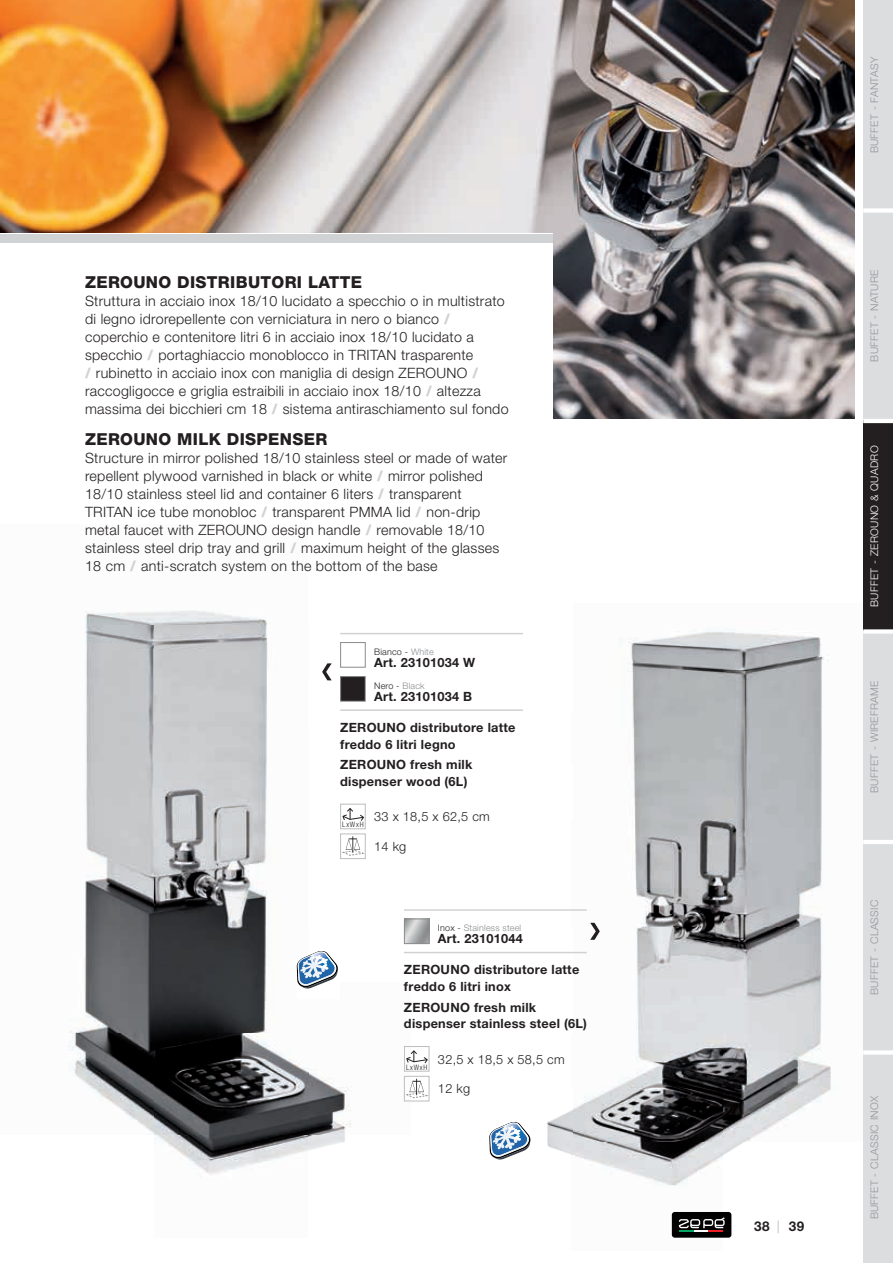
<style>
.page{position:relative;width:893px;height:1263px;background:#fff}
.page>*{position:absolute;margin:0;border:0;box-sizing:border-box;transform-origin:0 0}
.t1{font:800 16.5px "Helvetica Neue LT Std";letter-spacing:.02em;color:#231f20}
.t2{font:300 14.25px/18px "Helvetica Neue LT Std";letter-spacing:.02em;color:#231f20}
.t3{font:700 13.5px "Helvetica Neue LT Std";color:#231f20}
.t4{font:700 12.75px/16.5px "Helvetica Neue LT Std";letter-spacing:.02em;color:#231f20}
.t5{font:300 12.75px "Helvetica Neue LT Std";letter-spacing:.02em;color:#231f20}
.t6{font:300 10.5px "Helvetica Neue LT Std";letter-spacing:.03em;color:#939598}
.t7{font:300 10.5px "Helvetica Neue LT Std";letter-spacing:.03em;color:#fff}
.t8{font:300 9px "Helvetica Neue LT Std";letter-spacing:.02em;color:#231f20}
.t9{font:300 9px "Helvetica Neue LT Std";letter-spacing:.02em;color:#8a8c8f}
.t10{font:300 condensed 7.5px "Helvetica Neue LT Std";letter-spacing:.11em;color:#231f20}
.s1{font-weight:800;color:#d1d2d4}
.s2{color:#8a8c8f}
.s3{color:#231f20}
</style>
<div class="page">
<img style="left:0;top:0;width:855px;height:419px">
<img style="left:472px;top:629px;width:359px;height:609px">
<img style="left:68px;top:610px;width:343px;height:565px">
<div style="left:340px;top:642px;width:26px;height:26px;background:#fff;border:1px solid #8a8c8f"></div>
<div style="left:341px;top:676px;width:24px;height:25px;background:#231f20"></div>
<div style="left:340px;top:676px;width:26px;height:26px;border:1px solid #8a8c8f"></div>
<svg style="left:295px;top:947px;width:45px;height:52px"></svg>
<svg style="left:488px;top:1118px;width:45px;height:52px"></svg>
<img style="left:406px;top:920px;width:21px;height:22px">
<div style="left:404px;top:918px;width:25px;height:26px;border:1px solid #8a8c8f"></div>
<div style="left:0;top:234px;width:553px;height:287px;background:#fff"></div>
<div style="left:0;top:234px;width:553px;height:8px;background:#d1d2d4"></div>
<svg style="left:590px;top:923px;width:10px;height:17px"></svg>
<svg style="left:322px;top:663px;width:10px;height:17px"></svg>
<div style="left:404px;top:1046px;width:25px;height:25px;border:1px solid #bcbdc0"></div>
<svg style="left:406px;top:1050px;width:22px;height:14px"></svg>
<div style="left:340px;top:804px;width:26px;height:25px;border:1px solid #bcbdc0"></div>
<svg style="left:342px;top:807px;width:23px;height:15px"></svg>
<div style="left:404px;top:1076px;width:25px;height:25px;border:1px solid #bcbdc0"></div>
<svg style="left:405px;top:1079px;width:24px;height:19px"></svg>
<div style="left:340px;top:833px;width:26px;height:26px;border:1px solid #bcbdc0"></div>
<svg style="left:341px;top:836px;width:24px;height:20px"></svg>
<hr style="left:404px;top:952px;width:183px;height:1px;background:#d1d2d4">
<hr style="left:340px;top:709px;width:183px;height:2px;background:#d1d2d4">
<hr style="left:404px;top:909px;width:183px;height:2px;background:#d1d2d4">
<hr style="left:340px;top:633px;width:183px;height:1px;background:#d1d2d4">
<div style="left:863px;top:0;width:30px;height:210px;background:#dcdddf"></div>
<div style="left:863px;top:210px;width:30px;height:211px;background:#dcdddf"></div>
<div style="left:863px;top:421px;width:30px;height:210px;background:#231f20"></div>
<div style="left:863px;top:631px;width:30px;height:210px;background:#dcdddf"></div>
<div style="left:863px;top:841px;width:30px;height:211px;background:#dcdddf"></div>
<div style="left:863px;top:1052px;width:30px;height:211px;background:#dcdddf"></div>
<svg style="left:777px;top:1220px;width:2px;height:13px"></svg>
<div style="left:863px;top:208px;width:30px;height:5px;background:#fff"></div>
<hr style="left:863px;top:419px;width:30px;height:4px;background:#fff">
<div style="left:863px;top:629px;width:30px;height:5px;background:#fff"></div>
<hr style="left:863px;top:840px;width:30px;height:4px;background:#fff">
<svg style="left:863px;top:1050px;width:30px;height:4px"></svg>
<div style="left:672px;top:1212px;width:59px;height:26px;background:#000;border-radius:3px"></div>
<svg style="left:679px;top:1217px;width:46px;height:14px"></svg>
<p class="t1" style="left:85px;top:272px;width:279px">ZEROUNO DISTRIBUTORI LATTE</p>
<p class="t2" style="left:85px;top:292px;width:425px">Struttura in acciaio inox 18/10 lucidato a specchio o in multistrato di legno idrorepellente con verniciatura in nero o bianco <span class="s1">/ </span>coperchio e contenitore litri 6 in acciaio inox 18/10 lucidato a specchio <span class="s1">/</span> portaghiaccio monoblocco in TRITAN trasparente<br><span class="s1">/</span> rubinetto in acciaio inox con maniglia di design ZEROUNO <span class="s1">/ </span>raccogligocce e griglia estraibili in acciaio inox 18/10 <span class="s1">/</span> altezza massima dei bicchieri cm 18 <span class="s1">/</span> sistema antiraschiamento sul fondo</p>
<p class="t1" style="left:85px;top:429px;width:244px">ZEROUNO MILK DISPENSER</p>
<p class="t2" style="left:85px;top:449px;width:424px">Structure in mirror polished 18/10 stainless steel or made of water repellent plywood varnished in black or white <span class="s1">/</span> mirror polished 18/10 stainless steel lid and container 6 liters <span class="s1">/</span> transparent TRITAN ice tube monobloc <span class="s1">/</span> transparent PMMA lid <span class="s1">/</span> non-drip metal faucet with ZEROUNO design handle <span class="s1">/</span> removable 18/10 stainless steel drip tray and grill <span class="s1">/</span> maximum height of the glasses 18 cm <span class="s1">/</span> anti-scratch system on the bottom of the base</p>
<p class="t8" style="left:374px;top:646px;width:61px">Bianco - <span class="s2">White</span></p>
<p class="t4" style="left:374px;top:654px;width:103px">Art. 23101034 W</p>
<p class="t8" style="left:374px;top:680px;width:52px">Nero - <span class="s2">Black</span></p>
<p class="t4" style="left:374px;top:688px;width:100px">Art. 23101034 B</p>
<p class="t4" style="left:340px;top:719px;width:177px">ZEROUNO distributore latte freddo 6 litri legno</p>
<p class="t4" style="left:340px;top:756px;width:134px">ZEROUNO fresh milk dispenser wood (6L)</p>
<p class="t10" style="left:342px;top:820px;width:23px">LxWxH</p>
<p class="t5" style="left:374px;top:809px;width:117px">33 x 18,5 x 62,5 cm</p>
<p class="t5" style="left:374px;top:839px;width:34px">14 kg</p>
<p class="t9" style="left:438px;top:923px;width:85px"><span class="s3">Inox -</span> Stainless steel</p>
<p class="t4" style="left:438px;top:930px;width:87px">Art. 23101044</p>
<p class="t4" style="left:404px;top:961px;width:177px">ZEROUNO distributore latte freddo 6 litri inox</p>
<p class="t4" style="left:404px;top:998px;width:185px">ZEROUNO fresh milk dispenser stainless steel (6L)</p>
<p class="t10" style="left:406px;top:1062px;width:23px">LxWxH</p>
<p class="t5" style="left:438px;top:1051px;width:128px">32,5 x 18,5 x 58,5 cm</p>
<p class="t5" style="left:438px;top:1081px;width:34px">12 kg</p>
<p class="t3" style="left:754px;top:1218px;width:17px">38</p>
<p class="t3" style="left:789px;top:1218px;width:17px">39</p>
<p class="t6" style="left:868px;top:153px;width:98px;rotate:-90deg">BUFFET - FANTASY</p>
<p class="t6" style="left:868px;top:362px;width:93px;rotate:-90deg">BUFFET - NATURE</p>
<p class="t7" style="left:868px;top:607px;width:163px;rotate:-90deg">BUFFET - ZEROUNO &amp; QUADRO</p>
<p class="t6" style="left:868px;top:793px;width:114px;rotate:-90deg">BUFFET - WIREFRAME</p>
<p class="t6" style="left:868px;top:995px;width:97px;rotate:-90deg">BUFFET - CLASSIC</p>
<p class="t6" style="left:868px;top:1219px;width:125px;rotate:-90deg">BUFFET - CLASSIC INOX</p>
</div>
